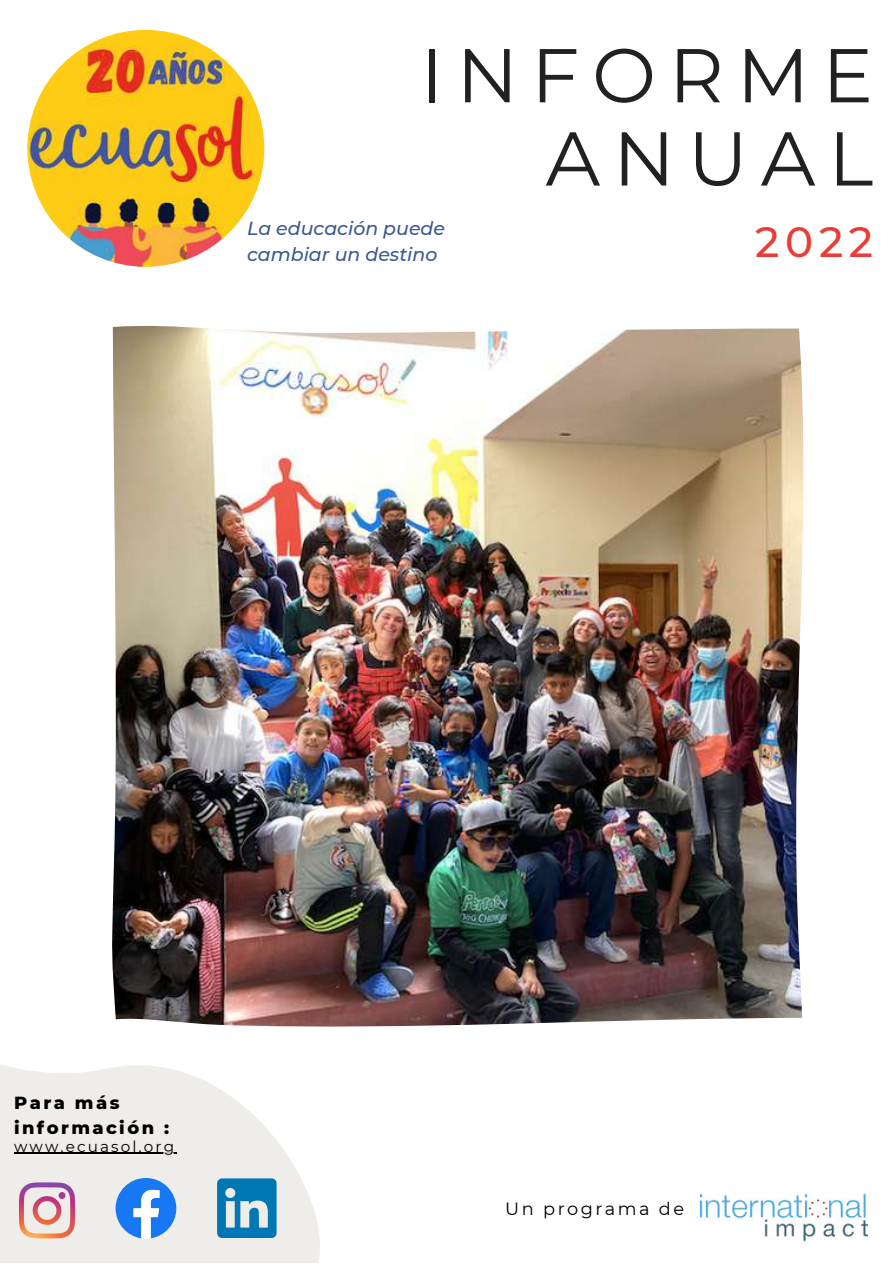
<style>
.page{position:relative;width:893px;height:1264px;background:#fff}
.page>*{position:absolute;margin:0;border:0;box-sizing:border-box;transform-origin:0 0}
.t1{font:76.05px/83.2px "Montserrat";letter-spacing:.17em;color:#1f2122;text-align:right}
.t2{font:500 42.15px "Montserrat";color:#e93d38}
.t3{font:italic 500 18.9px/25.8px "Montserrat";color:#3c5994}
.t4{font:800 17.85px/24.8px "Montserrat";letter-spacing:.135em;color:#000}
.t5{font:17.7px "Montserrat";letter-spacing:.135em;color:#000}
.t6{font:15.3px "Montserrat";letter-spacing:.135em;color:#000}
</style>
<div class="page">
<svg style="left:0;top:1064px;width:320px;height:198px;fill:#efede9"></svg>
<img style="left:27px;top:30px;width:237px;height:237px;border-radius:50%">
<img style="left:699px;top:1193px;width:169px;height:49px">
<svg style="left:19px;top:1182px;width:56px;height:56px;background:#dfafb6"></svg>
<svg style="left:116px;top:1177px;width:60px;height:61px"></svg>
<svg style="left:217px;top:1178px;width:59px;height:59px;background:#3d94c2"></svg>
<img style="left:112px;top:326px;width:691px;height:701px">
<hr style="left:14px;top:1152px;width:162px;height:1px;background:#000">
<h1 class="t1" style="left:420px;top:33px;width:454px">INFORME<br>ANUAL</h1>
<p class="t3" style="left:247px;top:215px;width:199px">La educación puede cambiar un destino</p>
<h2 class="t2" style="left:755px;top:216px;width:119px">2022</h2>
<p class="t4" style="left:14px;top:1090px;width:157px">Para más información :</p>
<p class="t6" style="left:14px;top:1136px;width:162px">www.ecuasol.org</p>
<p class="t5" style="left:505px;top:1197px;width:180px">Un programa de</p>
</div>
